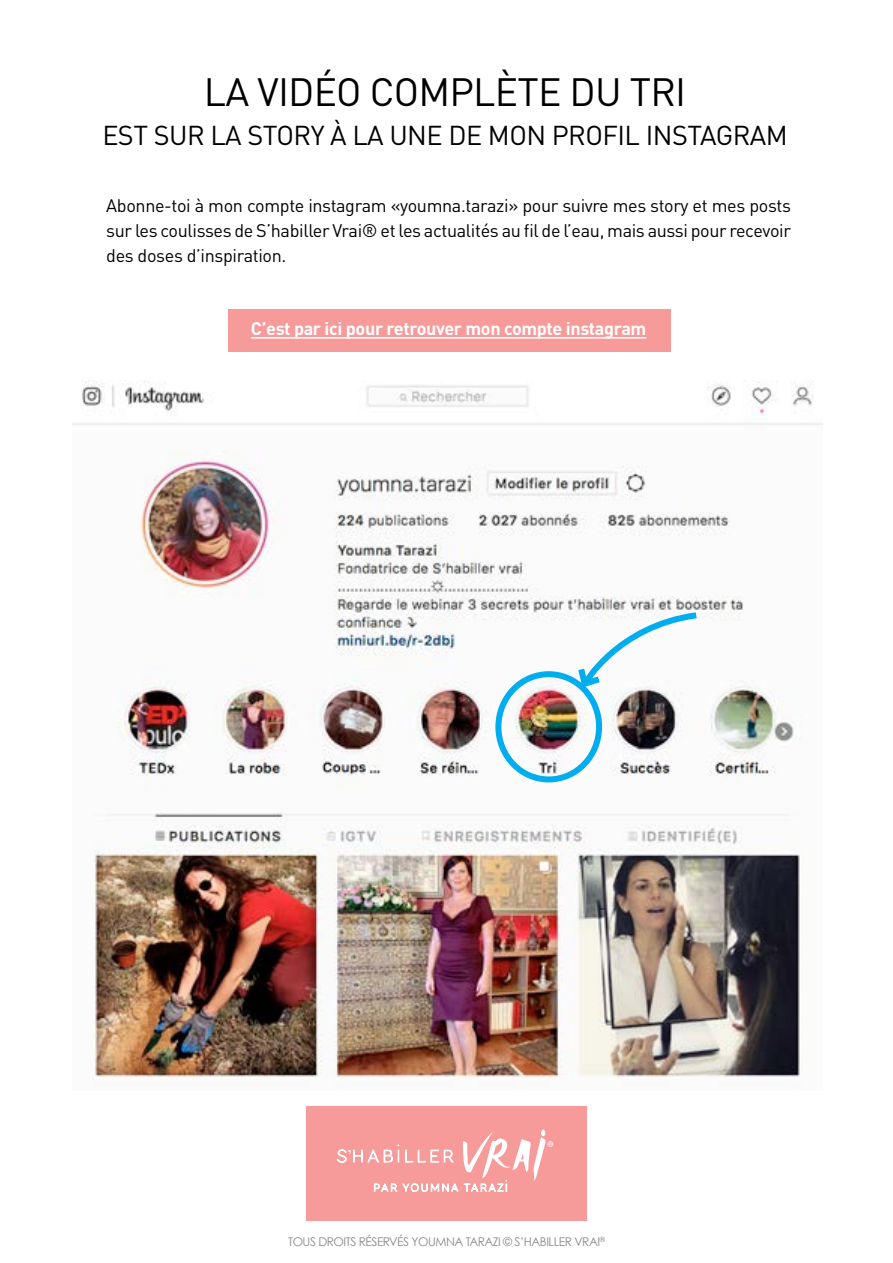
<style>
.page{position:relative;width:893px;height:1263px;background:#fff}
.page>*{position:absolute;margin:0;border:0;box-sizing:border-box;transform-origin:0 0}
.t1{font:39px "DIN";letter-spacing:-.02em;color:#000}
.t2{font:27px "DIN";letter-spacing:-.02em;color:#000}
.t3{font:18px/24.6px "DIN";letter-spacing:-.02em;color:#000;text-align:justify}
.t4{font:700 18px "DIN";letter-spacing:-.02em;color:#fff}
.t5{font:12px "Century Gothic";letter-spacing:-.04em;color:#888a8d}
</style>
<div class="page">
<div style="left:228px;top:310px;width:442px;height:42px;background:#f69a9a"></div>
<hr style="left:251px;top:337px;width:395px;height:2px;background:#fff">
<div style="left:306px;top:1106px;width:281px;height:114px;background:#f69a9a"></div>
<svg style="left:336px;top:1129px;width:217px;height:63px"></svg>
<img style="left:73px;top:381px;width:750px;height:697px">
<div style="left:495px;top:671px;width:107px;height:111px;border:6px solid #00aeef;border-radius:50%"></div>
<svg style="left:574px;top:609px;width:129px;height:82px"></svg>
<h1 class="t1" style="left:204px;top:68px;width:444px">la vidéo complète du TRI</h1>
<h2 class="t2" style="left:102px;top:119px;width:687px">est sur La story à la une de mon profil instagram</h2>
<p class="t3" style="left:106px;top:193px;width:686px">Abonne-toi à mon compte instagram «youmna.tarazi» pour suivre mes story et mes posts sur les coulisses de S’habiller Vrai® et les actualités au fil de l’eau, mais aussi pour recevoir des doses d’inspiration.</p>
<p class="t4" style="left:251px;top:317px;width:397px">C’est par ici pour retrouver mon compte instagram</p>
<p class="t5" style="left:288px;top:1235px;width:318px">TOUS DROITS RÉSERVÉS YOUMNA TARAZI © S’HABILLER VRAI<sup>®</sup></p>
</div>
